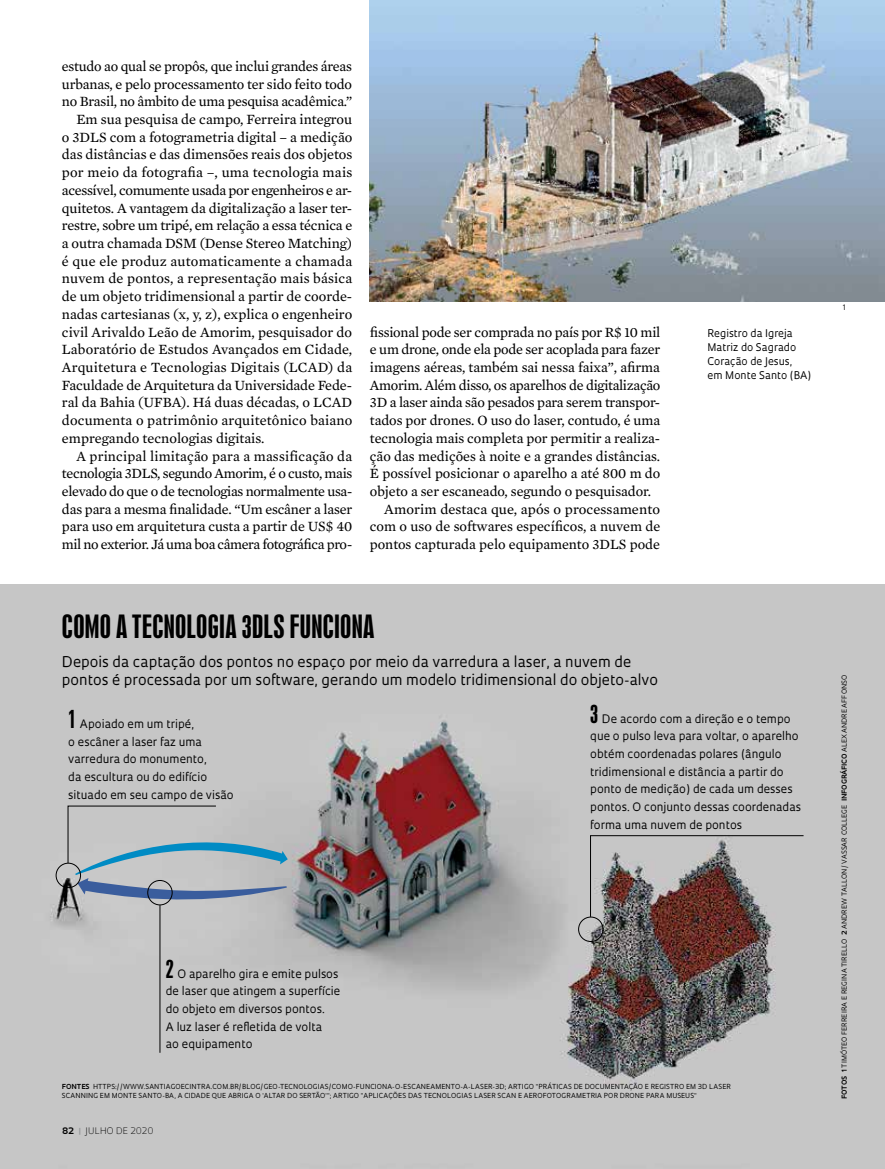
<style>
.page{position:relative;width:885px;height:1169px;background:#fff}
.page>*{position:absolute;margin:0;border:0;box-sizing:border-box;transform-origin:0 0}
.t1{font:30px "Swiss 924 BT Regular B";letter-spacing:.01em;color:#000}
.t2{font:14.4px "Mercury Text G2";letter-spacing:-.005em;color:#000}
.t3{font:14.4px/18.3px "Oculum";color:#000}
.t4{font:14.4px "Mercury Text G2";letter-spacing:-.025em;color:#000}
.t5{font:14.4px "Mercury Text G2";letter-spacing:.015em;color:#000}
.t6{font:14.4px "Mercury Text G2";letter-spacing:-.03em;color:#000}
.t7{font:11.4px/17.7px "Oculum";color:#000}
.t8{font:10.35px/14.1px "Oculum";color:#000}
.t9{font:300 8.7px "Oculum";letter-spacing:.01em;color:#000}
.t10{font:7.35px "Oculum";color:#000}
.t11{font:6.75px/8.9px "Oculum";letter-spacing:.02em;color:#000}
.s1{font-family:"Swiss 924 BT Regular B";font-size:24px}
.s2{font-weight:700}
.s3{font-weight:700;color:#939598}
</style>
<div class="page">
<img style="left:0;top:584px;width:885px;height:584px">
<svg style="left:68px;top:805px;width:220px;height:98px;background:#a8b4bd"></svg>
<div style="left:56px;top:863px;width:25px;height:24px;border:1px solid #000;border-radius:50%"></div>
<div style="left:148px;top:880px;width:24px;height:25px;border:1px solid #000;border-radius:50%"></div>
<hr style="left:160px;top:905px;width:1px;height:147px;background:#000">
<img style="left:590px;top:835px;width:214px;height:82px">
<div style="left:578px;top:916px;width:25px;height:25px;border:1px solid #000;border-radius:50%"></div>
<img style="left:370px;top:0;width:515px;height:301px">
<p class="t2" style="left:62px;top:56px;width:292px">estudo ao qual se propôs, que inclui grandes áreas</p>
<p class="t2" style="left:62px;top:73px;width:292px">urbanas, e pelo processamento ter sido feito todo</p>
<p class="t2" style="left:62px;top:91px;width:292px">no Brasil, no âmbito de uma pesquisa acadêmica.”</p>
<p class="t2" style="left:76px;top:109px;width:277px">Em sua pesquisa de campo, Ferreira integrou</p>
<p class="t2" style="left:62px;top:126px;width:292px">o 3DLS com a fotogrametria digital – a medição</p>
<p class="t2" style="left:62px;top:144px;width:292px">das distâncias e das dimensões reais dos objetos</p>
<p class="t5" style="left:62px;top:162px;width:292px">por meio da fotografia –, uma tecnologia mais</p>
<p class="t4" style="left:62px;top:180px;width:292px">acessível, comumente usada por engenheiros e ar-</p>
<p class="t2" style="left:62px;top:197px;width:292px">quitetos. A vantagem da digitalização a laser ter-</p>
<p class="t2" style="left:62px;top:215px;width:292px">restre, sobre um tripé, em relação a essa técnica e</p>
<p class="t2" style="left:62px;top:233px;width:292px">a outra chamada DSM (Dense Stereo Matching)</p>
<p class="t2" style="left:62px;top:250px;width:292px">é que ele produz automaticamente a chamada</p>
<p class="t2" style="left:62px;top:268px;width:292px">nuvem de pontos, a representação mais básica</p>
<p class="t2" style="left:62px;top:286px;width:292px">de um objeto tridimensional a partir de coorde-</p>
<p class="t2" style="left:62px;top:303px;width:292px">nadas cartesianas (x, y, z), explica o engenheiro</p>
<p class="t2" style="left:62px;top:321px;width:292px">civil Arivaldo Leão de Amorim, pesquisador do</p>
<p class="t2" style="left:62px;top:339px;width:292px">Laboratório de Estudos Avançados em Cidade,</p>
<p class="t5" style="left:62px;top:357px;width:292px">Arquitetura e Tecnologias Digitais (LCAD) da</p>
<p class="t2" style="left:62px;top:374px;width:292px">Faculdade de Arquitetura da Universidade Fede-</p>
<p class="t2" style="left:62px;top:392px;width:292px">ral da Bahia (UFBA). Há duas décadas, o LCAD</p>
<p class="t2" style="left:62px;top:410px;width:292px">documenta o patrimônio arquitetônico baiano</p>
<p class="t2" style="left:62px;top:427px;width:204px">empregando tecnologias digitais.</p>
<p class="t2" style="left:76px;top:445px;width:277px">A principal limitação para a massificação da</p>
<p class="t4" style="left:62px;top:463px;width:292px">tecnologia 3DLS, segundo Amorim, é o custo, mais</p>
<p class="t4" style="left:62px;top:481px;width:292px">elevado do que o de tecnologias normalmente usa-</p>
<p class="t2" style="left:62px;top:498px;width:292px">das para a mesma finalidade. “Um escâner a laser</p>
<p class="t2" style="left:62px;top:516px;width:292px">para uso em arquitetura custa a partir de US$ 40</p>
<p class="t6" style="left:62px;top:534px;width:292px">mil no exterior. Já uma boa câmera fotográfica pro-</p>
<p class="t2" style="left:370px;top:321px;width:292px">fissional pode ser comprada no país por R$ 10 mil</p>
<p class="t2" style="left:370px;top:339px;width:292px">e um drone, onde ela pode ser acoplada para fazer</p>
<p class="t2" style="left:370px;top:357px;width:292px">imagens aéreas, também sai nessa faixa”, afirma</p>
<p class="t2" style="left:370px;top:374px;width:292px">Amorim. Além disso, os aparelhos de digitalização</p>
<p class="t2" style="left:370px;top:392px;width:292px">3D a laser ainda são pesados para serem transpor-</p>
<p class="t2" style="left:370px;top:410px;width:292px">tados por drones. O uso do laser, contudo, é uma</p>
<p class="t2" style="left:370px;top:427px;width:292px">tecnologia mais completa por permitir a realiza-</p>
<p class="t2" style="left:370px;top:445px;width:292px">ção das medições à noite e a grandes distâncias.</p>
<p class="t2" style="left:370px;top:463px;width:292px">É possível posicionar o aparelho a até 800 m do</p>
<p class="t2" style="left:370px;top:481px;width:283px">objeto a ser escaneado, segundo o pesquisador.</p>
<p class="t2" style="left:384px;top:498px;width:277px">Amorim destaca que, após o processamento</p>
<p class="t2" style="left:370px;top:516px;width:292px">com o uso de softwares específicos, a nuvem de</p>
<p class="t2" style="left:370px;top:534px;width:292px">pontos capturada pelo equipamento 3DLS pode</p>
<h1 class="t1" style="left:62px;top:608px;width:314px">COMO A TECNOLOGIA 3DLS FUNCIONA</h1>
<p class="t3" style="left:62px;top:651px;width:598px">Depois da captação dos pontos no espaço por meio da varredura a laser, a nuvem de pontos é processada por um software, gerando um modelo tridimensional do objeto-alvo</p>
<p class="t8" style="left:708px;top:325px;width:105px">Registro da Igreja<br>Matriz do Sagrado<br>Coração de Jesus,<br>em Monte Santo (BA)</p>
<p class="t7" style="left:68px;top:714px;width:167px"><span class="s1">1</span> Apoiado em um tripé,<br>o escâner a laser faz uma varredura do monumento,<br>da escultura ou do edifício situado em seu campo de visão</p>
<p class="t7" style="left:166px;top:964px;width:176px"><span class="s1">2</span> O aparelho gira e emite pulsos de laser que atingem a superfície do objeto em diversos pontos.<br>A luz laser é refletida de volta<br>ao equipamento</p>
<p class="t7" style="left:590px;top:709px;width:212px"><span class="s1">3</span> De acordo com a direção e o tempo que o pulso leva para voltar, o aparelho obtém coordenadas polares (ângulo tridimensional e distância a partir do ponto de medição) de cada um desses pontos. O conjunto dessas coordenadas forma uma nuvem de pontos</p>
<p class="t11" style="left:62px;top:1082px;width:670px"><span class="s2">FONTES</span> HTTPS://WWW.SANTIAGOECINTRA.COM.BR/BLOG/GEO-TECNOLOGIAS/COMO-FUNCIONA-O-ESCANEAMENTO-A-LASER-3D; ARTIGO "PRÁTICAS DE DOCUMENTAÇÃO E REGISTRO EM 3D LASER<br>SCANNING EM MONTE SANTO-BA, A CIDADE QUE ABRIGA O 'ALTAR DO SERTÃO'"; ARTIGO "APLICAÇÕES DAS TECNOLOGIAS LASER SCAN E AEROFOTOGRAMETRIA POR DRONE PARA MUSEUS"</p>
<p class="t9" style="left:62px;top:1124px;width:93px"><span class="s2">82</span> <span class="s3">|</span> JULHO DE 2020</p>
<p class="t10" style="left:843px;top:302px;width:5px">1</p>
<p class="t11" style="left:840px;top:1098px;width:425px;rotate:-90deg"><span class="s2">FOTOS 1</span> TIMÓTEO FERREIRA E REGINA TIRELLO <span class="s2">2</span> ANDREW TALLON/VASSAR COLLEGE <span class="s2">INFOGRÁFICO</span> ALEXANDRE AFFONSO</p>
</div>
